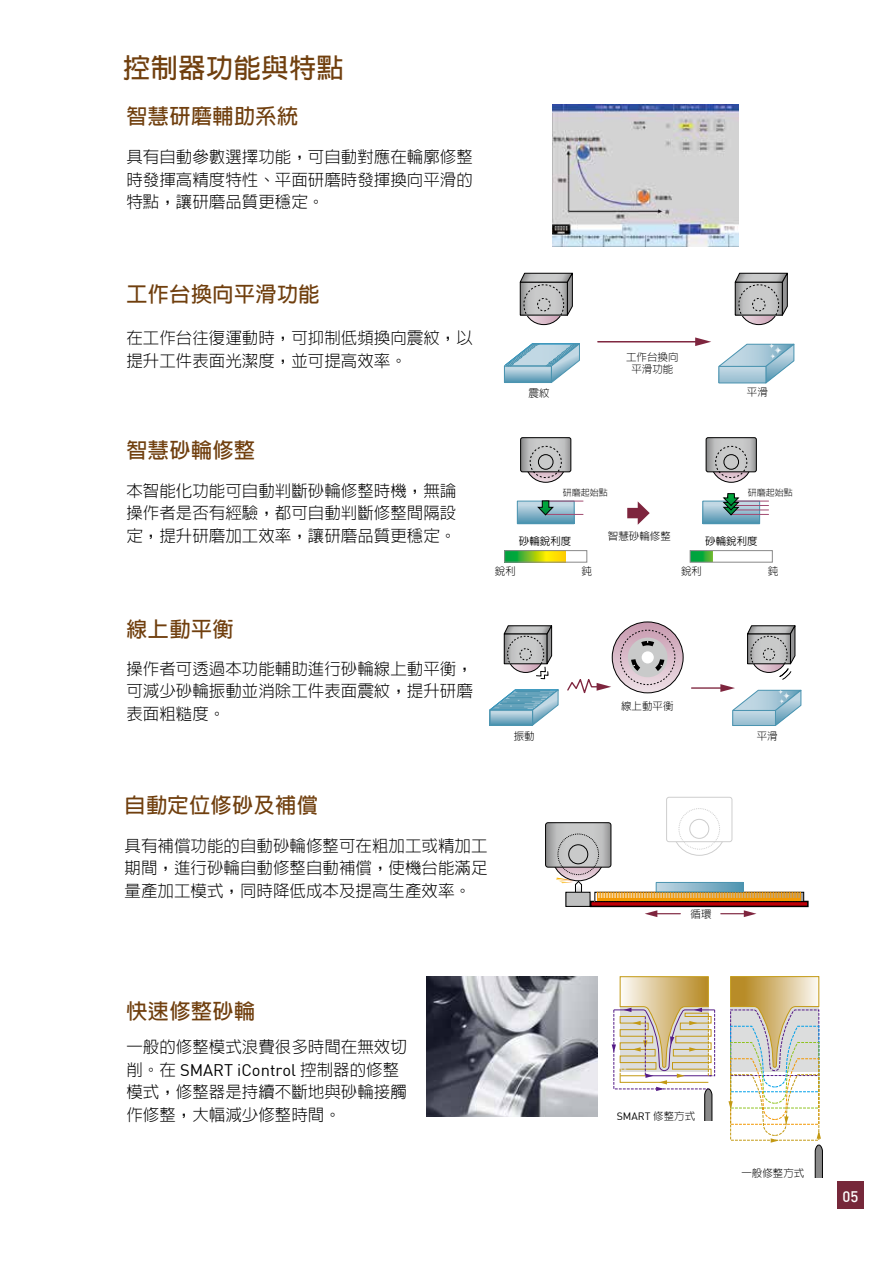
<style>
.page{position:relative;width:893px;height:1263px;background:#fff}
.page>*{position:absolute;margin:0;border:0;box-sizing:border-box;transform-origin:0 0}
.t1{font:700 27px "AR Hei B5";letter-spacing:.025em;color:#703f0e}
.t2{font:700 21px "AR Hei B5";letter-spacing:.025em;color:#703f0e}
.t3{font:300 16.5px/22.5px "AR Hei B5";color:#000;text-align:justify}
.t4{font:16.5px "DIN";color:#000}
.t5{font:500 15px "DIN";color:#fff}
.t6{font:300 10.5px/12px "AR Hei B5";color:#000;text-align:center}
.t7{font:500 10.5px "AR Hei B5";color:#000}
.t8{font:10.5px "DIN";color:#000}
.t9{font:300 9px "AR Hei B5";color:#000}
.s1{font-family:"AR Hei B5";font-weight:300}
</style>
<div class="page">
<svg style="left:552px;top:828px;width:53px;height:53px"></svg>
<svg style="left:547px;top:824px;width:64px;height:43px"></svg>
<div style="left:545px;top:822px;width:66px;height:45px;border:1px solid #000;border-radius:3px"></div>
<div style="left:568px;top:844px;width:20px;height:20px;border:1px solid #000;border-radius:50%"></div>
<div style="left:558px;top:834px;width:41px;height:41px;border:1px dashed #000;border-radius:50%"></div>
<div style="left:666px;top:797px;width:66px;height:45px;border:1px solid #000;border-radius:3px"></div>
<div style="left:689px;top:819px;width:20px;height:20px;border:1px solid #000;border-radius:50%"></div>
<div style="left:679px;top:808px;width:41px;height:41px;border:1px dashed #000;border-radius:50%"></div>
<svg style="left:556px;top:877px;width:26px;height:23px"></svg>
<div style="left:566px;top:892px;width:24px;height:14px;background:#bfc0c0"></div>
<div style="left:566px;top:892px;width:24px;height:15px;border:1px solid #000"></div>
<div style="left:591px;top:901px;width:217px;height:5px;background:#bf0008"></div>
<div style="left:590px;top:901px;width:219px;height:6px;border:1px solid #000"></div>
<div style="left:594px;top:892px;width:210px;height:10px;border:1px solid #000"></div>
<svg style="left:597px;top:892px;width:204px;height:7px"></svg>
<hr style="left:597px;top:899px;width:204px;height:2px;background:#f39700">
<svg style="left:645px;top:910px;width:35px;height:7px"></svg>
<svg style="left:721px;top:910px;width:35px;height:7px"></svg>
<svg style="left:658px;top:884px;width:83px;height:6px"></svg>
<div style="left:656px;top:882px;width:87px;height:10px;border:1px solid #4b94b0"></div>
<svg style="left:704px;top:503px;width:54px;height:19px"></svg>
<div style="left:702px;top:501px;width:58px;height:23px;border:1px solid #4b94b0"></div>
<svg style="left:711px;top:442px;width:41px;height:40px"></svg>
<div style="left:710px;top:441px;width:42px;height:42px;border:1px solid #000;border-radius:50%"></div>
<svg style="left:706px;top:439px;width:49px;height:33px"></svg>
<div style="left:706px;top:437px;width:51px;height:35px;border:1px solid #000;border-radius:2px"></div>
<div style="left:723px;top:454px;width:16px;height:16px;border:1px solid #000;border-radius:50%"></div>
<div style="left:715px;top:446px;width:32px;height:32px;border:1px dashed #000;border-radius:50%"></div>
<hr style="left:731px;top:501px;width:37px;height:1px;background:#a24b71">
<hr style="left:731px;top:505px;width:37px;height:1px;background:#a24b71">
<hr style="left:731px;top:510px;width:37px;height:1px;background:#a24b71">
<hr style="left:731px;top:514px;width:37px;height:1px;background:#a24b71">
<svg style="left:723px;top:493px;width:17px;height:23px"></svg>
<svg style="left:519px;top:503px;width:54px;height:19px"></svg>
<div style="left:517px;top:501px;width:58px;height:23px;border:1px solid #4b94b0"></div>
<svg style="left:525px;top:442px;width:41px;height:40px"></svg>
<div style="left:525px;top:441px;width:42px;height:42px;border:1px solid #000;border-radius:50%"></div>
<svg style="left:522px;top:439px;width:49px;height:33px"></svg>
<div style="left:520px;top:437px;width:51px;height:35px;border:1px solid #000;border-radius:2px"></div>
<div style="left:538px;top:454px;width:16px;height:16px;border:1px solid #000;border-radius:50%"></div>
<div style="left:530px;top:446px;width:32px;height:32px;border:1px dashed #000;border-radius:50%"></div>
<hr style="left:546px;top:501px;width:37px;height:1px;background:#a24b71">
<hr style="left:546px;top:514px;width:37px;height:1px;background:#a24b71">
<svg style="left:537px;top:500px;width:17px;height:16px"></svg>
<svg style="left:627px;top:501px;width:23px;height:24px"></svg>
<svg style="left:506px;top:552px;width:60px;height:8px"></svg>
<div style="left:504px;top:550px;width:83px;height:12px;border:1px solid #898989"></div>
<svg style="left:692px;top:552px;width:21px;height:8px"></svg>
<div style="left:690px;top:550px;width:83px;height:12px;border:1px solid #898989"></div>
<hr style="left:692px;top:687px;width:31px;height:2px;background:#7e253e">
<svg style="left:567px;top:621px;width:117px;height:73px"></svg>
<svg style="left:489px;top:689px;width:70px;height:37px"></svg>
<hr style="left:494px;top:707px;width:30px;height:1px;background:#4b94b0">
<hr style="left:500px;top:708px;width:34px;height:1px;background:#4b94b0">
<hr style="left:493px;top:708px;width:34px;height:1px;background:#4b94b0">
<svg style="left:503px;top:625px;width:50px;height:54px"></svg>
<svg style="left:720px;top:625px;width:82px;height:101px"></svg>
<hr style="left:598px;top:341px;width:100px;height:1px;background:#7e253e">
<svg style="left:695px;top:337px;width:100px;height:47px"></svg>
<svg style="left:524px;top:285px;width:40px;height:40px"></svg>
<div style="left:523px;top:284px;width:41px;height:41px;border:1px solid #000;border-radius:50%"></div>
<svg style="left:519px;top:272px;width:54px;height:44px"></svg>
<svg style="left:739px;top:285px;width:40px;height:40px"></svg>
<div style="left:738px;top:284px;width:41px;height:41px;border:1px solid #000;border-radius:50%"></div>
<svg style="left:734px;top:272px;width:54px;height:44px"></svg>
<svg style="left:503px;top:343px;width:77px;height:40px"></svg>
<svg style="left:612px;top:976px;width:103px;height:144px"></svg>
<svg style="left:728px;top:976px;width:95px;height:202px"></svg>
<img style="left:427px;top:976px;width:170px;height:140px">
<img style="left:553px;top:105px;width:186px;height:141px">
<div style="left:837px;top:1182px;width:26px;height:27px;background:#76283a"></div>
<h1 class="t1" style="left:123px;top:54px;width:222px">控制器功能與特點</h1>
<p class="t2" style="left:126px;top:105px;width:173px">智慧研磨輔助系統</p>
<p class="t3" style="left:126px;top:146px;width:348px">具有自動參數選擇功能，可自動對應在輪廓修整時發揮高精度特性、平面研磨時發揮換向平滑的特點，讓研磨品質更穩定。</p>
<p class="t2" style="left:126px;top:284px;width:195px">工作台換向平滑功能</p>
<p class="t3" style="left:126px;top:327px;width:348px">在工作台往復運動時，可抑制低頻換向震紋，以提升工件表面光潔度，並可提高效率。</p>
<p class="t2" style="left:126px;top:440px;width:130px">智慧砂輪修整</p>
<p class="t3" style="left:126px;top:479px;width:331px">本智能化功能可自動判斷砂輪修整時機，無論操作者是否有經驗，都可自動判斷修整間隔設定，提升研磨加工效率，讓研磨品質更穩定。</p>
<p class="t2" style="left:126px;top:618px;width:109px">線上動平衡</p>
<p class="t3" style="left:126px;top:657px;width:348px">操作者可透過本功能輔助進行砂輪線上動平衡，可減少砂輪振動並消除工件表面震紋，提升研磨表面粗糙度。</p>
<p class="t6" style="left:528px;top:387px;width:22px">震紋</p>
<p class="t6" style="left:626px;top:351px;width:54px">工作台換向平滑功能</p>
<p class="t6" style="left:747px;top:386px;width:22px">平滑</p>
<p class="t9" style="left:563px;top:488px;width:46px">研磨起始點</p>
<p class="t9" style="left:748px;top:488px;width:46px">研磨起始點</p>
<p class="t6" style="left:608px;top:530px;width:64px">智慧砂輪修整</p>
<p class="t7" style="left:519px;top:536px;width:54px">砂輪銳利度</p>
<p class="t7" style="left:705px;top:536px;width:54px">砂輪銳利度</p>
<p class="t6" style="left:495px;top:565px;width:22px">銳利</p>
<p class="t6" style="left:581px;top:565px;width:12px">鈍</p>
<p class="t6" style="left:681px;top:565px;width:22px">銳利</p>
<p class="t6" style="left:768px;top:565px;width:12px">鈍</p>
<p class="t6" style="left:621px;top:700px;width:54px">線上動平衡</p>
<p class="t6" style="left:514px;top:730px;width:22px">振動</p>
<p class="t6" style="left:757px;top:730px;width:22px">平滑</p>
<p class="t2" style="left:125px;top:795px;width:195px">自動定位修砂及補償</p>
<p class="t3" style="left:125px;top:834px;width:365px">具有補償功能的自動砂輪修整可在粗加工或精加工期間，進行砂輪自動修整自動補償，使機台能滿足量產加工模式，同時降低成本及提高生產效率。</p>
<p class="t6" style="left:690px;top:908px;width:22px">循環</p>
<p class="t2" style="left:126px;top:1000px;width:130px">快速修整砂輪</p>
<p class="t3" style="left:126px;top:1036px;width:282px">一般的修整模式浪費很多時間在無效切</p>
<p class="t4" style="left:126px;top:1059px;width:274px"><span class="s1">削。在</span> SMART iControl <span class="s1">控制器的修整</span></p>
<p class="t3" style="left:126px;top:1081px;width:282px">模式，修整器是持續不斷地與砂輪接觸作修整，大幅減少修整時間。</p>
<p class="t8" style="left:617px;top:1110px;width:80px">SMART <span class="s1">修整方式</span></p>
<p class="t6" style="left:741px;top:1166px;width:64px">一般修整方式</p>
<p class="t5" style="left:842px;top:1186px;width:17px">05</p>
</div>
